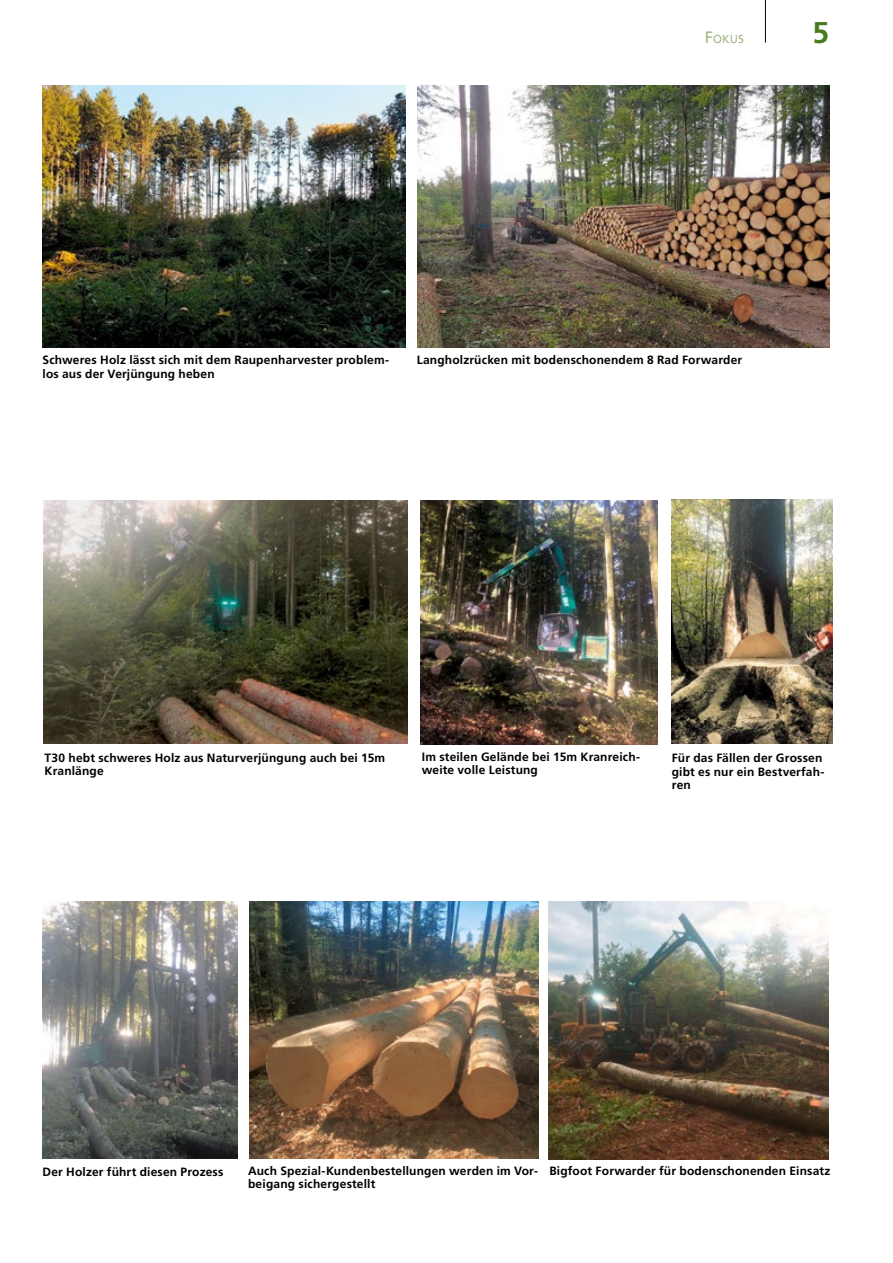
<style>
.page{position:relative;width:893px;height:1263px;background:#fff}
.page>*{position:absolute;margin:0;border:0;box-sizing:border-box;transform-origin:0 0}
.t1{font:700 30px "Frutiger LT";color:#487b1f}
.t2{font:700 12px/13.5px "Frutiger LT";letter-spacing:.015em;color:#000}
.t3{font:11.55px "Frutiger LT";color:#a3b784}
.s1{font-size:16.5px}
</style>
<div class="page">
<hr style="left:765px;top:0;width:1px;height:43px;background:#000">
<img style="left:418px;top:85px;width:411px;height:263px">
<img style="left:43px;top:86px;width:362px;height:261px">
<img style="left:44px;top:500px;width:363px;height:244px">
<img style="left:672px;top:500px;width:161px;height:244px">
<img style="left:421px;top:500px;width:236px;height:244px">
<img style="left:42px;top:902px;width:196px;height:257px">
<img style="left:249px;top:901px;width:289px;height:257px">
<img style="left:548px;top:901px;width:280px;height:259px">
<p class="t3" style="left:705px;top:32px;width:41px"><span class="s1">F</span>OKUS</p>
<h1 class="t1" style="left:812px;top:15px;width:18px">5</h1>
<p class="t2" style="left:43px;top:353px;width:348px">Schweres Holz lässt sich mit dem Raupenharvester problem&shy;los aus der Verjüngung heben</p>
<p class="t2" style="left:417px;top:353px;width:327px">Langholzrücken mit bodenschonendem 8 Rad Forwarder</p>
<p class="t2" style="left:45px;top:751px;width:342px">T30 hebt schweres Holz aus Naturverjüngung auch bei 15m<br>Kranlänge</p>
<p class="t2" style="left:422px;top:750px;width:220px">Im steilen Gelände bei 15m Kranreich&shy;weite volle Leistung</p>
<p class="t2" style="left:672px;top:751px;width:154px">Für das Fällen der Grossen gibt es nur ein Bestverfah&shy;ren</p>
<p class="t2" style="left:43px;top:1165px;width:182px">Der Holzer führt diesen Prozess</p>
<p class="t2" style="left:248px;top:1164px;width:292px">Auch Spezial-Kundenbestellungen werden im Vor&shy;beigang sichergestellt</p>
<p class="t2" style="left:549px;top:1164px;width:283px">Bigfoot Forwarder für bodenschonenden Einsatz</p>
</div>
